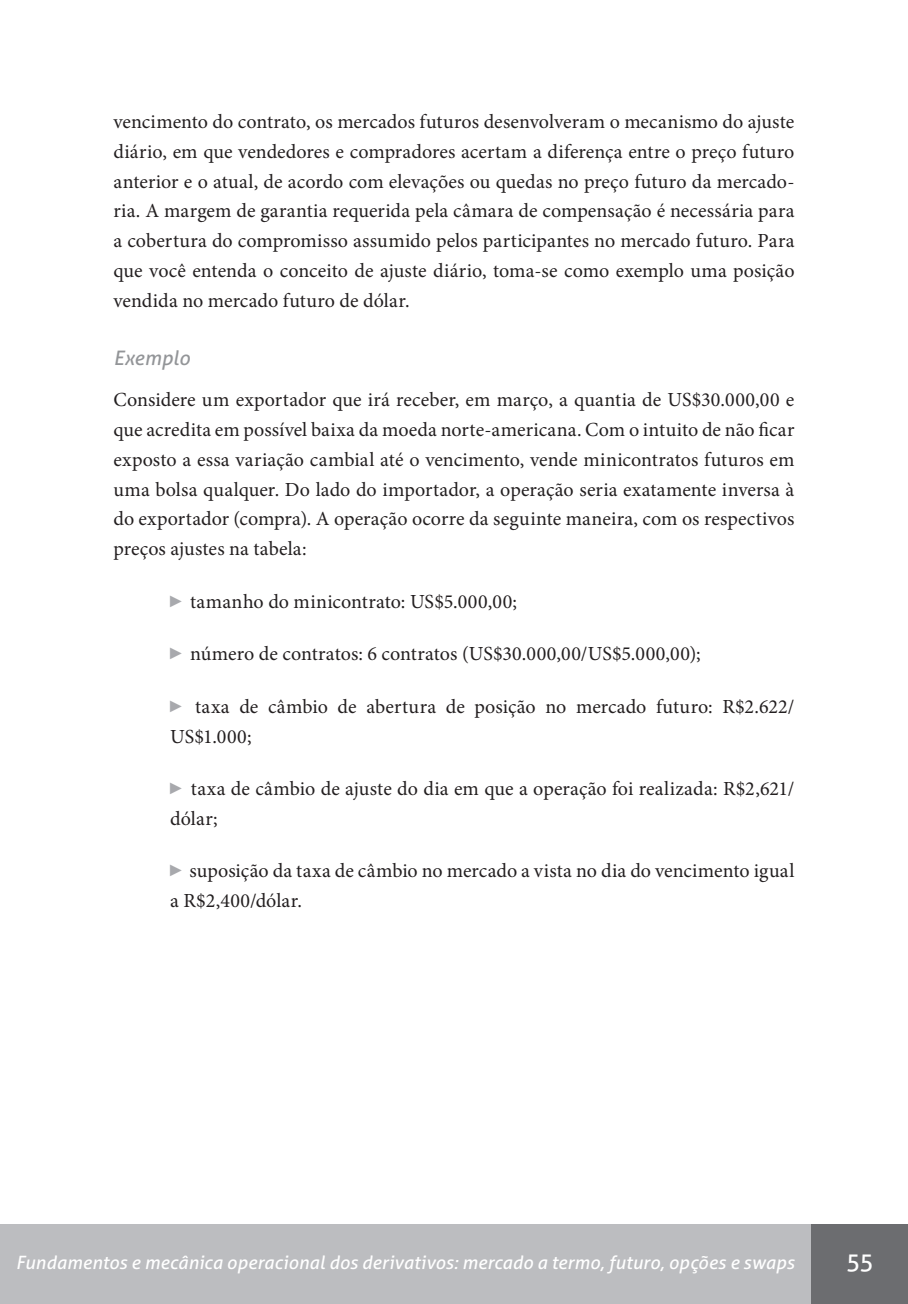
<style>
.page{position:relative;width:908px;height:1304px;background:#fff}
.page>*{position:absolute;margin:0;border:0;box-sizing:border-box;transform-origin:0 0}
.t1{font:24px "Aller";color:#fff}
.t2{font:20px/29.8px "Minion Pro";letter-spacing:.005em;color:#231f20}
.t3{font:italic 20px "Aller";letter-spacing:.005em;color:#939598}
.t4{font:italic 18.4px "Aller";letter-spacing:.005em;color:#fff}
</style>
<div class="page">
<div style="left:0;top:1225px;width:907px;height:79px;background:#bcbdc0"></div>
<div style="left:811px;top:1225px;width:96px;height:79px;background:#6c6d70"></div>
<p class="t2" style="left:113px;top:107px;width:682px;text-align:justify">vencimento do contrato, os mercados futuros desenvolveram o mecanismo do ajuste diário, em que vendedores e compradores acertam a diferença entre o preço futuro anterior e o atual, de acordo com elevações ou quedas no preço futuro da mercado&shy;ria. A margem de garantia requerida pela câmara de compensação é necessária para a cobertura do compromisso assumido pelos participantes no mercado futuro. Para que você entenda o conceito de ajuste diário, toma-se como exemplo uma posição vendida no mercado futuro de dólar.</p>
<p class="t3" style="left:113px;top:346px;width:78px">Exemplo</p>
<p class="t2" style="left:113px;top:385px;width:682px;text-align:justify">Considere um exportador que irá receber, em março, a quantia de US$30.000,00 e que acredita em possível baixa da moeda norte-americana. Com o intuito de não ficar exposto a essa variação cambial até o vencimento, vende minicontratos futuros em uma bolsa qualquer. Do lado do importador, a operação seria exatamente inversa à do exportador (compra). A operação ocorre da seguinte maneira, com os respectivos preços ajustes na tabela:</p>
<p class="t2" style="left:190px;top:586px;width:328px">tamanho do minicontrato: US$5.000,00;</p>
<p class="t2" style="left:190px;top:639px;width:511px">número de contratos: 6 contratos (US$30.000,00/US$5.000,00);</p>
<p class="t2" style="left:170px;top:691px;width:625px;text-indent:25px">taxa de câmbio de abertura de posição no mercado futuro: R$2.622/<br>US$1.000;</p>
<p class="t2" style="left:170px;top:774px;width:625px;text-indent:21px">taxa de câmbio de ajuste do dia em que a operação foi realizada: R$2,621/ dólar;</p>
<p class="t2" style="left:170px;top:856px;width:625px;text-indent:19px">suposição da taxa de câmbio no mercado a vista no dia do vencimento igual a R$2,400/dólar.</p>
<p class="t4" style="left:16px;top:1251px;width:779px">Fundamentos e mecânica operacional dos derivativos: mercado a termo, futuro, opções e swaps</p>
<p class="t1" style="left:845px;top:1247px;width:29px">55</p>
</div>
